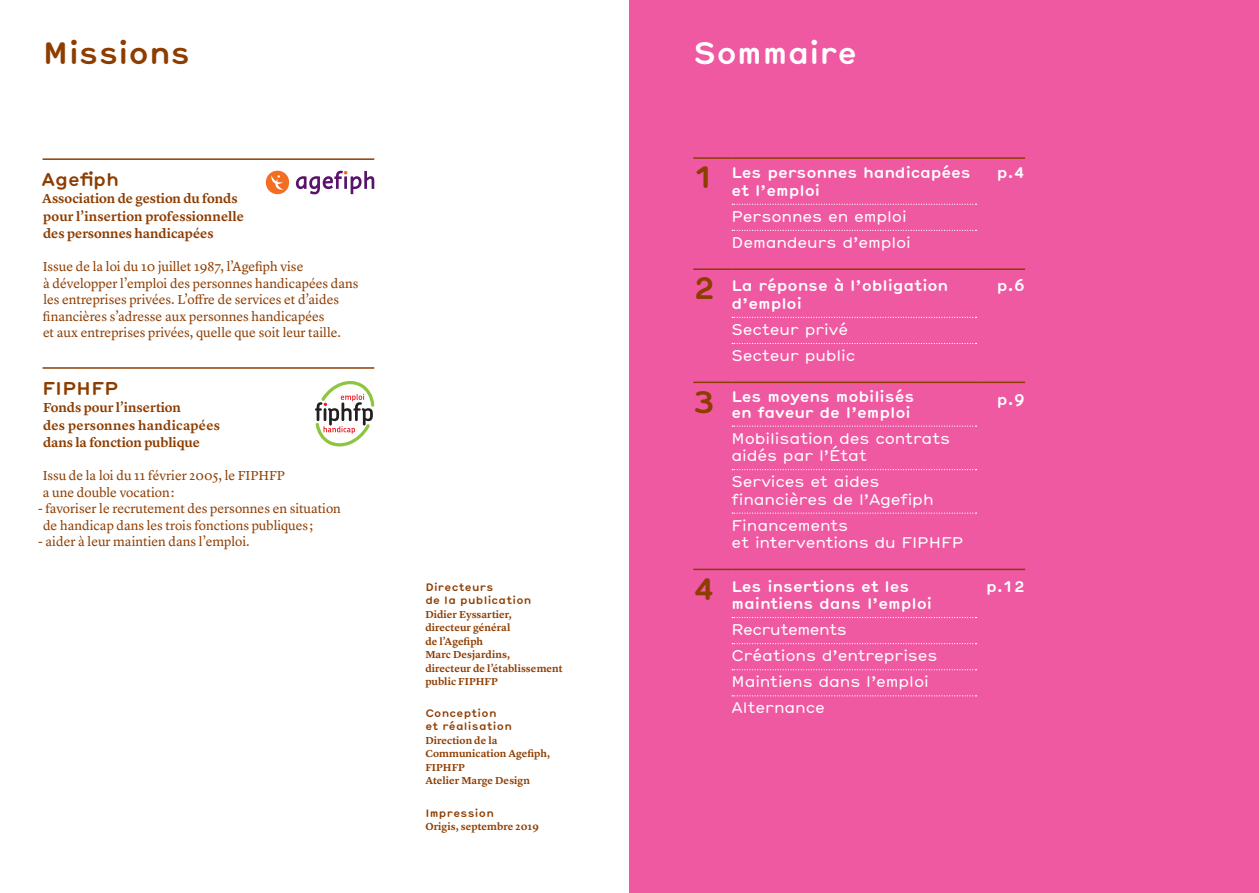
<style>
.page{position:relative;width:1259px;height:893px;background:#fff}
.page>*{position:absolute;margin:0;border:0;box-sizing:border-box;transform-origin:0 0}
.t1{font:700 30px "Hermes Sans";letter-spacing:-.01em;color:#8d3d00}
.t2{font:700 30px "Hermes Sans";letter-spacing:-.005em;color:#fff}
.t3{font:700 18px "Hermes Sans";color:#8d3d00}
.t4{font:15px/26.1px "Hermes Sans";letter-spacing:-.01em;color:#fff}
.t5{font:700 15px/17.4px "Hermes Sans";letter-spacing:-.01em;color:#fff}
.t6{font:13.5px/16.5px "Lyon Text";color:#8d3d00}
.t7{font:600 13.5px/17.4px "Lyon Text";color:#8d3d00}
.t8{font:600 10.5px/13.5px "Lyon Text";letter-spacing:.01em;color:#8d3d00}
.t9{font:700 10.5px/13.5px "Hermes Sans";letter-spacing:.025em;color:#8d3d00}
.s1{font-size:30px;color:#8d3d00}
</style>
<div class="page">
<hr style="left:43px;top:158px;width:331px;height:2px;background:#8d3d00">
<hr style="left:43px;top:367px;width:331px;height:2px;background:#8d3d00">
<div style="left:629px;top:0;width:630px;height:893px;background:#ef59a1"></div>
<hr style="left:693px;top:268px;width:38px;height:2px;background:#8d3d00">
<hr style="left:731px;top:268px;width:245px;height:2px;background:#8d3d00">
<hr style="left:976px;top:268px;width:49px;height:2px;background:#8d3d00">
<hr style="left:693px;top:157px;width:38px;height:2px;background:#8d3d00">
<hr style="left:731px;top:157px;width:245px;height:2px;background:#8d3d00">
<hr style="left:976px;top:157px;width:49px;height:2px;background:#8d3d00">
<hr style="left:693px;top:382px;width:38px;height:1px;background:#8d3d00">
<hr style="left:731px;top:382px;width:245px;height:1px;background:#8d3d00">
<hr style="left:976px;top:382px;width:49px;height:1px;background:#8d3d00">
<hr style="left:693px;top:569px;width:38px;height:1px;background:#8d3d00">
<hr style="left:731px;top:569px;width:245px;height:1px;background:#8d3d00">
<hr style="left:976px;top:569px;width:49px;height:1px;background:#8d3d00">
<svg style="left:732px;top:204px;width:244px;height:1px"></svg>
<svg style="left:732px;top:230px;width:244px;height:1px"></svg>
<svg style="left:732px;top:317px;width:244px;height:1px"></svg>
<svg style="left:732px;top:343px;width:244px;height:1px"></svg>
<svg style="left:732px;top:425px;width:244px;height:2px"></svg>
<svg style="left:732px;top:469px;width:244px;height:1px"></svg>
<svg style="left:732px;top:512px;width:244px;height:2px"></svg>
<svg style="left:732px;top:617px;width:244px;height:1px"></svg>
<svg style="left:732px;top:643px;width:244px;height:1px"></svg>
<svg style="left:732px;top:669px;width:244px;height:1px"></svg>
<svg style="left:732px;top:695px;width:244px;height:1px"></svg>
<svg style="left:315px;top:381px;width:59px;height:65px"></svg>
<svg style="left:296px;top:171px;width:78px;height:23px"></svg>
<div style="left:266px;top:171px;width:23px;height:23px;background:#f36e21;border-radius:50%"></div>
<svg style="left:271px;top:175px;width:13px;height:15px"></svg>
<h1 class="t1" style="left:43px;top:33px;width:150px">Missions</h1>
<h2 class="t3" style="left:42px;top:167px;width:79px">Agefiph</h2>
<p class="t7" style="left:42px;top:189px;width:203px">Association de gestion du fonds pour l’insertion professionnelle des personnes handicapées</p>
<p class="t6" style="left:43px;top:257px;width:317px">Issue de la loi du 10 juillet 1987, l’Agefiph vise<br>à développer l’emploi des personnes handicapées dans les entreprises privées. L’offre de services et d’aides financières s’adresse aux personnes handicapées<br>et aux entreprises privées, quelle que soit leur taille.</p>
<h2 class="t3" style="left:42px;top:376px;width:78px">FIPHFP</h2>
<p class="t7" style="left:43px;top:398px;width:179px">Fonds pour l’insertion<br>des personnes handicapées dans la fonction publique</p>
<p class="t6" style="left:43px;top:466px;width:244px">Issu de la loi du 11 février 2005, le FIPHFP a une double vocation :</p>
<p class="t6" style="left:43px;top:499px;width:299px;text-indent:-5px">- favoriser le recrutement des personnes en situation de handicap dans les trois fonctions publiques ;</p>
<p class="t6" style="left:38px;top:532px;width:213px">- aider à leur maintien dans l’emploi.</p>
<h1 class="t2" style="left:693px;top:33px;width:165px">Sommaire</h1>
<p class="t5" style="left:731px;top:163px;width:241px;text-indent:-38px"><span class="s1">1</span> Les personnes handicapées et l’emploi</p>
<p class="t4" style="left:731px;top:202px;width:181px">Personnes en emploi<br>Demandeurs d’emploi</p>
<p class="t5" style="left:731px;top:276px;width:218px;text-indent:-38px"><span class="s1">2</span> La réponse à l’obligation d’emploi</p>
<p class="t4" style="left:731px;top:316px;width:125px">Secteur privé<br>Secteur public</p>
<p class="t5" style="left:693px;top:387px;width:223px;line-height:16.5px;text-align:right"><span class="s1">3</span> Les moyens mobilisés en faveur de l’emploi</p>
<p class="t4" style="left:731px;top:429px;width:220px;line-height:17.4px">Mobilisation des contrats aidés par l’État</p>
<p class="t4" style="left:731px;top:472px;width:204px;line-height:17.4px">Services et aides financières de l’Agefiph</p>
<p class="t4" style="left:731px;top:516px;width:234px;line-height:17.4px">Financements<br>et interventions du FIPHFP</p>
<p class="t5" style="left:996px;top:163px;width:30px">p.4</p>
<p class="t5" style="left:996px;top:276px;width:30px">p.6</p>
<p class="t5" style="left:996px;top:390px;width:30px">p.9</p>
<p class="t5" style="left:731px;top:577px;width:202px;text-indent:-38px"><span class="s1">4</span> Les insertions et les maintiens dans l’emploi</p>
<p class="t4" style="left:731px;top:616px;width:208px">Recrutements<br>Créations d’entreprises<br>Maintiens dans l’emploi<br>Alternance</p>
<p class="t9" style="left:425px;top:579px;width:70px">Directeurs</p>
<p class="t5" style="left:986px;top:577px;width:41px">p.12</p>
<p class="t9" style="left:425px;top:593px;width:108px">de la publication</p>
<p class="t8" style="left:425px;top:607px;width:139px">Didier Eyssartier,<br>directeur général<br>de l’Agefiph<br>Marc Desjardins,<br>directeur de l’établissement public FIPHFP</p>
<p class="t9" style="left:425px;top:706px;width:88px">Conception et réalisation</p>
<p class="t8" style="left:425px;top:733px;width:126px">Direction de la<br>Communication Agefiph,<br>FIPHFP<br>Atelier Marge Design</p>
<p class="t9" style="left:425px;top:806px;width:70px">Impression</p>
<p class="t8" style="left:425px;top:819px;width:115px">Origis, septembre 2019</p>
</div>
